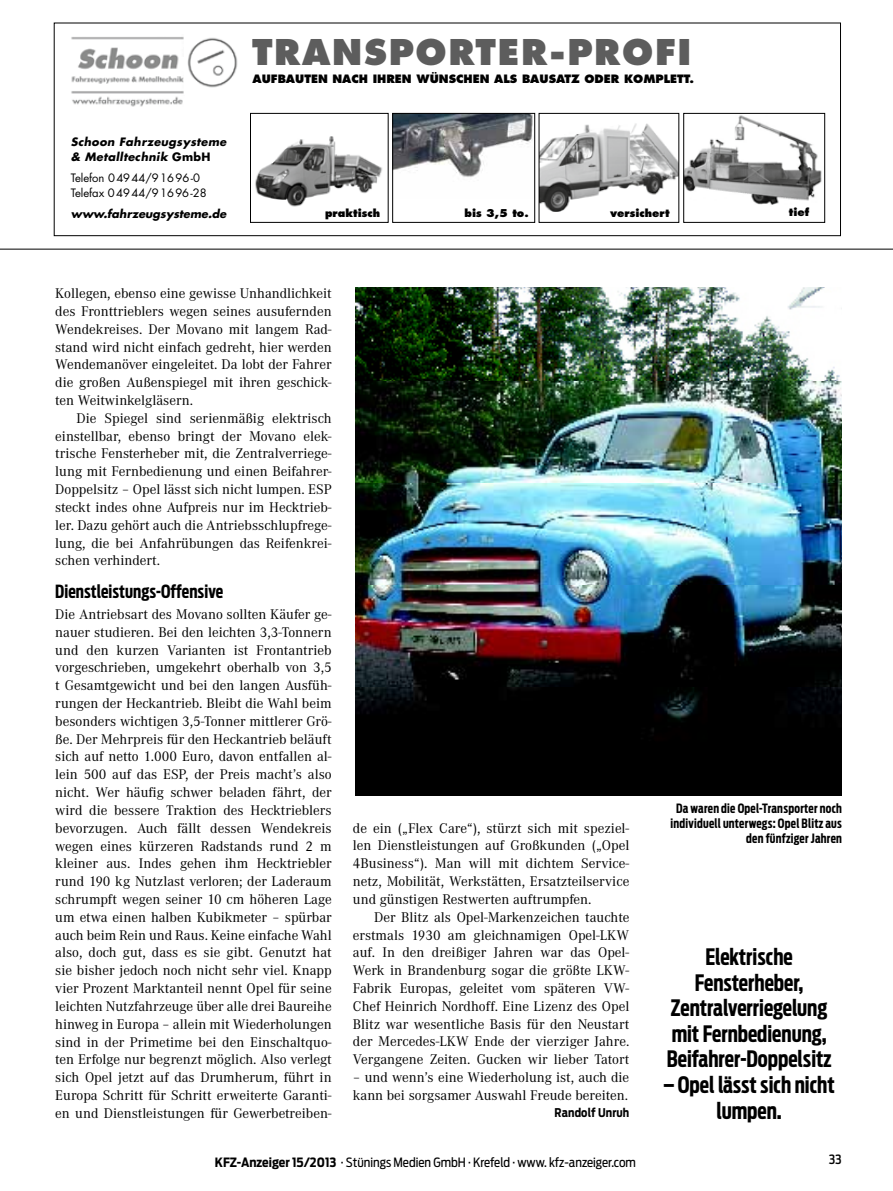
<style>
.page{position:relative;width:893px;height:1191px;background:#fff}
.page>*{position:absolute;margin:0;border:0;box-sizing:border-box;transform-origin:0 0}
.t1{font:800 34.5px "Futura";letter-spacing:.05em;color:#5d5d5d}
.t2{font:700 22.5px/25.5px "Antenna Extra Cond";color:#000;text-align:center}
.t3{font:700 18px "Antenna Extra Cond";letter-spacing:.005em;color:#000}
.t4{font:14.55px/17.9px "Corporate A";color:#000;text-align:justify}
.t5{font:700 12.75px/15px "Antenna Extra Cond";letter-spacing:.02em;color:#000;text-align:right}
.t6{font:12.75px "Antenna Cond";color:#000}
.t7{font:500 12.75px "Antenna Cond";color:#000}
.t8{font:700 12px "Antenna Cond";letter-spacing:.015em;color:#000;scale:.95 1}
.t9{font:800 11.25px "Futura";color:#000}
.t10{font:11.25px/15px "Futura";color:#000}
.t11{font:italic 700 11.25px/15px "Futura";letter-spacing:.03em;color:#000}
.t12{font:italic 700 11.25px "Futura";color:#000}
.t13{font:800 10.5px "Futura";color:#000}
.s1{font-style:normal}
.s2{font-weight:700}
</style>
<div class="page">
<img style="left:71px;top:37px;width:113px;height:70px">
<div style="left:54px;top:23px;width:787px;height:213px;border:1px solid #000"></div>
<img style="left:255px;top:136px;width:127px;height:71px">
<div style="left:250px;top:113px;width:139px;height:110px;border:1px solid #000"></div>
<img style="left:394px;top:115px;width:139px;height:62px">
<div style="left:392px;top:113px;width:143px;height:110px;border:1px solid #000"></div>
<img style="left:541px;top:123px;width:136px;height:88px">
<div style="left:539px;top:113px;width:140px;height:110px;border:1px solid #000"></div>
<img style="left:685px;top:115px;width:137px;height:90px">
<div style="left:683px;top:113px;width:142px;height:110px;border:1px solid #000"></div>
<img style="left:187px;top:37px;width:51px;height:51px">
<div style="left:181px;top:57px;width:5px;height:13px;background:#fff"></div>
<hr style="left:0;top:249px;width:893px;height:1px;background:#000">
<img style="left:355px;top:287px;width:487px;height:508px">
<h1 class="t1" style="left:252px;top:31px;width:441px">TRANSPORTER-PROFI</h1>
<p class="t11" style="left:71px;top:134px;width:157px">Schoon Fahrzeugsysteme &amp; Metalltechnik <span class="s1">GmbH</span></p>
<p class="t10" style="left:71px;top:170px;width:137px">Telefon 04944/91696-0<br>Telefax 04944/91696-28</p>
<p class="t12" style="left:71px;top:206px;width:157px">www.fahrzeugsysteme.de</p>
<p class="t9" style="left:253px;top:72px;width:443px">AUFBAUTEN NACH IHREN WÜNSCHEN ALS BAUSATZ ODER KOMPLETT.</p>
<p class="t13" style="left:325px;top:207px;width:57px">PRAKTISCH</p>
<p class="t13" style="left:464px;top:206px;width:66px">BIS 3,5 TO.</p>
<p class="t13" style="left:610px;top:207px;width:61px">VERSICHERT</p>
<p class="t13" style="left:789px;top:206px;width:22px">TIEF</p>
<p class="t4" style="left:55px;top:285px;width:278px">Kollegen, ebenso eine gewisse Unhandlichkeit des Fronttrieblers wegen seines ausufernden Wendekreises. Der Movano mit langem Rad&shy;stand wird nicht einfach gedreht, hier werden Wendemanöver eingeleitet. Da lobt der Fahrer die großen Außenspiegel mit ihren geschick&shy;ten Weitwinkelgläsern.</p>
<p class="t4" style="left:55px;top:409px;width:278px;text-indent:21px">Die Spiegel sind serienmäßig elektrisch einstellbar, ebenso bringt der Movano elek&shy;trische Fensterheber mit, die Zentralverriege&shy;lung mit Fernbedienung und einen Beifahrer-Doppelsitz – Opel lässt sich nicht lumpen. ESP steckt indes ohne Aufpreis nur im Hecktrieb&shy;ler. Dazu gehört auch die Antriebsschlupfrege&shy;lung, die bei Anfahrübungen das Reifenkrei&shy;schen verhindert.</p>
<p class="t3" style="left:55px;top:580px;width:169px">Dienstleistungs-Offensive</p>
<p class="t4" style="left:55px;top:605px;width:278px">Die Antriebsart des Movano sollten Käufer ge&shy;nauer studieren. Bei den leichten 3,3-Tonnern und den kurzen Varianten ist Frontantrieb vorgeschrieben, umgekehrt oberhalb von 3,5 t Gesamtgewicht und bei den langen Ausfüh&shy;rungen der Heckantrieb. Bleibt die Wahl beim besonders wichtigen 3,5-Tonner mittlerer Grö&shy;ße. Der Mehrpreis für den Heckantrieb beläuft sich auf netto 1.000 Euro, davon entfallen al&shy;lein 500 auf das ESP, der Preis macht’s also nicht. Wer häufig schwer beladen fährt, der wird die bessere Traktion des Hecktrieblers bevorzugen. Auch fällt dessen Wendekreis wegen eines kürzeren Radstands rund 2 m kleiner aus. Indes gehen ihm Hecktriebler rund 190 kg Nutzlast verloren; der Laderaum schrumpft wegen seiner 10 cm höheren Lage um etwa einen halben Kubikmeter – spürbar auch beim Rein und Raus. Keine einfache Wahl also, doch gut, dass es sie gibt. Genutzt hat sie bisher jedoch noch nicht sehr viel. Knapp vier Prozent Marktanteil nennt Opel für seine leichten Nutzfahrzeuge über alle drei Baureihe hinweg in Europa – allein mit Wiederholungen sind in der Primetime bei den Einschaltquo&shy;ten Erfolge nur begrenzt möglich. Also verlegt sich Opel jetzt auf das Drumherum, führt in Europa Schritt für Schritt erweiterte Garanti&shy;en und Dienstleistungen für Gewerbetreiben-</p>
<p class="t4" style="left:353px;top:819px;width:278px">de ein („Flex Care“), stürzt sich mit speziel&shy;len Dienstleistungen auf Großkunden („Opel 4Business“). Man will mit dichtem Service&shy;netz, Mobilität, Werkstätten, Ersatzteilservice und günstigen Restwerten auftrumpfen.</p>
<p class="t4" style="left:353px;top:908px;width:278px;text-indent:21px">Der Blitz als Opel-Markenzeichen tauchte erstmals 1930 am gleichnamigen Opel-LKW auf. In den dreißiger Jahren war das Opel-Werk in Brandenburg sogar die größte LKW-Fabrik Europas, geleitet vom späteren VW-Chef Heinrich Nordhoff. Eine Lizenz des Opel Blitz war wesentliche Basis für den Neustart der Mercedes-LKW Ende der vierziger Jahre.<br>Vergangene Zeiten. Gucken wir lieber Tatort</p>
<p class="t4" style="left:353px;top:1068px;width:278px">– und wenn’s eine Wiederholung ist, auch die kann bei sorgsamer Auswahl Freude bereiten.</p>
<p class="t8" style="left:554px;top:1105px;width:80px">Randolf Unruh</p>
<p class="t6" style="left:215px;top:1154px;width:422px"><span class="s2">KFZ-Anzeiger 15/2013</span> · Stünings Medien GmbH · Krefeld · www. kfz-anzeiger.com</p>
<p class="t5" style="left:670px;top:801px;width:173px">Da waren die Opel-Transporter noch individuell unterwegs: Opel Blitz aus den fünfziger Jahren</p>
<h2 class="t2" style="left:667px;top:944px;width:166px">Elektrische<br>Fensterheber,<br>Zentralverriegelung mit Fernbedienung,<br>Beifahrer-Doppelsitz</h2>
<h2 class="t2" style="left:663px;top:1072px;width:173px">– Opel lässt sich nicht lumpen.</h2>
<p class="t7" style="left:829px;top:1152px;width:14px">33</p>
</div>
